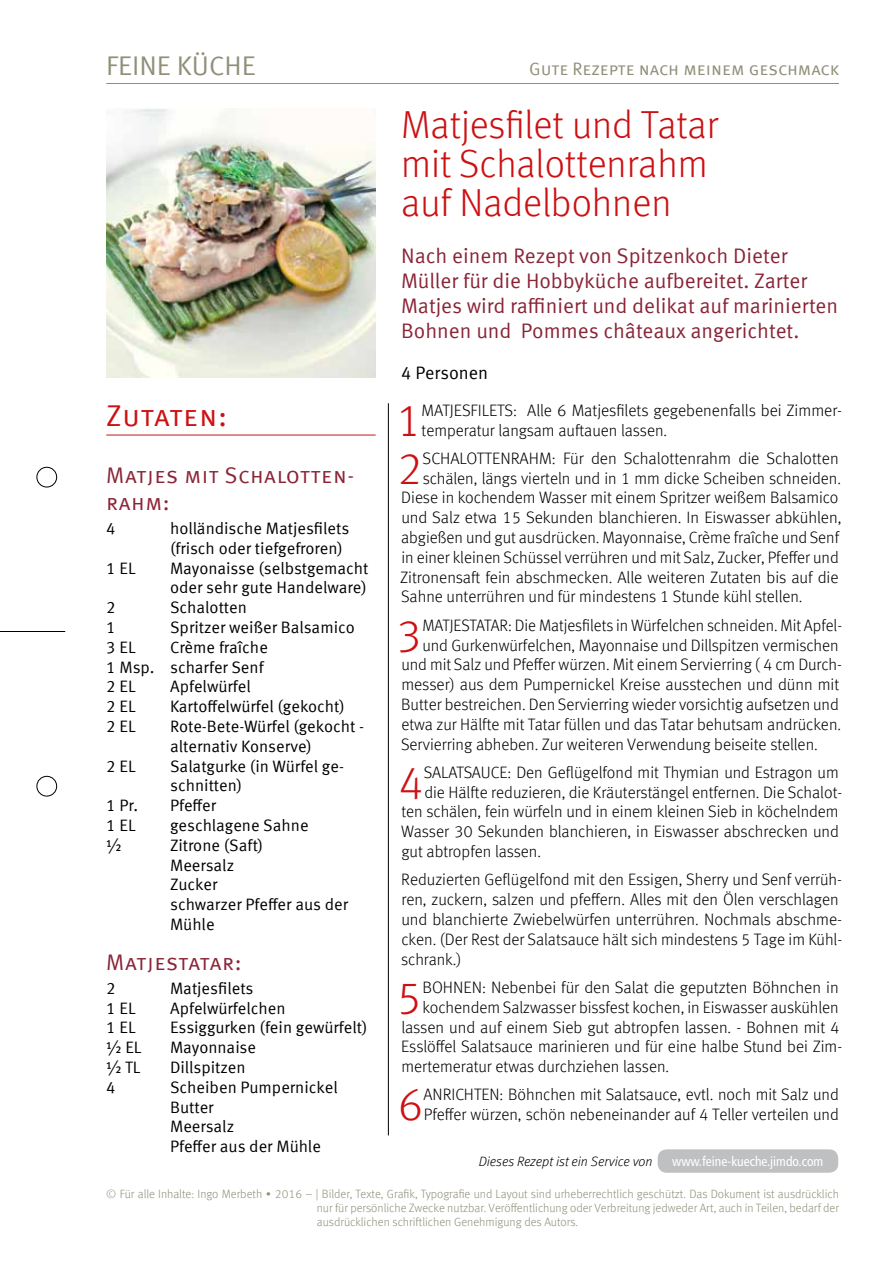
<style>
.page{position:relative;width:893px;height:1263px;background:#fff}
.page>*{position:absolute;margin:0;border:0;box-sizing:border-box;transform-origin:0 0}
.t1{font:300 45.3px "Meta Offc";color:#cd1013}
.t2{font:300 39px/39px "Meta Offc";color:#cd1013}
.t3{font:30px "Meta Sc Offc Norm";letter-spacing:.01em;color:#cd1013}
.t4{font:27px "Meta Sc Offc Norm";color:#918f79}
.t5{font:22.5px/27px "Meta Sc Offc Norm";letter-spacing:.025em;color:#8a2537}
.t6{font:21px/25.2px "Meta Offc Norm";color:#8a2537}
.t7{font:18px "Meta Sc Offc Norm";letter-spacing:-.005em;color:#918f79}
.t8{font:18px "Meta Offc Norm";color:#000}
.t9{font:300 16.5px/19.8px "Meta Offc";color:#000}
.t10{font:16.5px/19.8px "Meta Offc Norm";color:#000}
.t11{font:italic 300 13.5px "Meta Offc";color:#000}
.t12{font:condensed 13.5px "Frutiger LT Std";color:#fff}
.t13{font:300 12px/14.4px "Meta Offc";color:#918f79;text-align:justify}
</style>
<div class="page">
<hr style="left:106px;top:83px;width:733px;height:1px;background:#918f79">
<div style="left:37px;top:467px;width:20px;height:20px;border:1px solid #000;border-radius:50%"></div>
<div style="left:37px;top:776px;width:20px;height:20px;border:1px solid #000;border-radius:50%"></div>
<hr style="left:0;top:631px;width:65px;height:1px;background:#000">
<div style="left:658px;top:1149px;width:180px;height:24px;background:#bfc0c1;border-radius:9px"></div>
<hr style="left:388px;top:403px;width:1px;height:732px;background:#000">
<hr style="left:106px;top:435px;width:270px;height:1px;background:#cd1013">
<img style="left:106px;top:108px;width:270px;height:270px">
<h3 class="t4" style="left:106px;top:50px;width:151px">FEINE KÜCHE</h3>
<p class="t7" style="left:529px;top:58px;width:311px">Gute Rezepte nach meinem geschmack</p>
<h2 class="t2" style="left:401px;top:106px;width:319px">Matjesfilet und Tatar mit Schalottenrahm auf Nadelbohnen</h2>
<p class="t6" style="left:401px;top:243px;width:439px">Nach einem Rezept von Spitzenkoch Dieter Müller für die Hobbyküche aufbereitet. Zarter Matjes wird raffiniert und delikat auf marinierten Bohnen und Pommes châteaux angerichtet.</p>
<h3 class="t3" style="left:106px;top:398px;width:122px">Zutaten:</h3>
<h3 class="t5" style="left:106px;top:462px;width:249px">Matjes mit Schalotten&shy;rahm:</h3>
<p class="t10" style="left:106px;top:519px;width:11px">4</p>
<p class="t10" style="left:170px;top:519px;width:181px">holländische Matjesfilets (frisch oder tiefgefroren)</p>
<p class="t10" style="left:106px;top:558px;width:31px">1 EL</p>
<p class="t10" style="left:170px;top:558px;width:200px">Mayonaisse (selbstgemacht oder sehr gute Handelware)</p>
<p class="t10" style="left:106px;top:598px;width:11px">2</p>
<p class="t10" style="left:170px;top:598px;width:78px">Schalotten</p>
<p class="t10" style="left:106px;top:618px;width:11px">1</p>
<p class="t10" style="left:170px;top:618px;width:186px">Spritzer weißer Balsamico</p>
<p class="t10" style="left:106px;top:638px;width:31px">3 EL</p>
<p class="t10" style="left:106px;top:638px;width:163px;text-indent:64px">Crème fraîche<br>1 Msp. scharfer Senf<br>2 EL</p>
<p class="t10" style="left:170px;top:677px;width:82px">Apfelwürfel</p>
<p class="t10" style="left:106px;top:697px;width:31px">2 EL</p>
<p class="t10" style="left:170px;top:697px;width:176px">Kartoffelwürfel (gekocht)</p>
<p class="t10" style="left:106px;top:717px;width:31px">2 EL</p>
<p class="t10" style="left:170px;top:717px;width:195px">Rote-Bete-Würfel (gekocht - alternativ Konserve)</p>
<p class="t10" style="left:106px;top:756px;width:31px">2 EL</p>
<p class="t10" style="left:170px;top:756px;width:175px">Salatgurke (in Würfel ge&shy;schnitten)</p>
<p class="t10" style="left:106px;top:796px;width:33px">1 Pr.</p>
<p class="t10" style="left:170px;top:796px;width:48px">Pfeffer</p>
<p class="t10" style="left:106px;top:816px;width:31px">1 EL</p>
<p class="t10" style="left:170px;top:816px;width:140px">geschlagene Sahne</p>
<p class="t10" style="left:106px;top:836px;width:17px">½</p>
<p class="t10" style="left:170px;top:836px;width:180px">Zitrone (Saft)<br>Meersalz<br>Zucker<br>schwarzer Pfeffer aus der<br>Mühle</p>
<h3 class="t5" style="left:106px;top:949px;width:137px">Matjestatar:</h3>
<p class="t10" style="left:106px;top:979px;width:11px">2</p>
<p class="t10" style="left:170px;top:979px;width:85px">Matjesfilets</p>
<p class="t10" style="left:106px;top:998px;width:31px">1 EL</p>
<p class="t10" style="left:170px;top:998px;width:117px">Apfelwürfelchen</p>
<p class="t10" style="left:106px;top:1018px;width:31px">1 EL</p>
<p class="t10" style="left:170px;top:1018px;width:199px">Essiggurken (fein gewürfelt)</p>
<p class="t10" style="left:106px;top:1038px;width:37px">½ EL</p>
<p class="t10" style="left:170px;top:1038px;width:88px">Mayonnaise</p>
<p class="t10" style="left:106px;top:1058px;width:36px">½ TL</p>
<p class="t10" style="left:170px;top:1058px;width:77px">Dillspitzen</p>
<p class="t10" style="left:106px;top:1078px;width:11px">4</p>
<p class="t10" style="left:170px;top:1078px;width:169px">Scheiben Pumpernickel<br>Butter<br>Meersalz<br>Pfeffer aus der Mühle</p>
<p class="t8" style="left:401px;top:362px;width:89px">4 Personen</p>
<h1 class="t1" style="left:395px;top:394px;width:27px">1</h1>
<p class="t9" style="left:422px;top:400px;width:422px">MATJESFILETS: Alle 6 Matjesfilets gegebenenfalls bei Zimmer&shy;temperatur langsam auftauen lassen.</p>
<h1 class="t1" style="left:397px;top:442px;width:27px">2</h1>
<p class="t9" style="left:423px;top:449px;width:418px">SCHALOTTENRAHM: Für den Schalottenrahm die Schalotten</p>
<p class="t9" style="left:423px;top:468px;width:420px">schälen, längs vierteln und in 1 mm dicke Scheiben schneiden.</p>
<p class="t9" style="left:401px;top:488px;width:439px">Diese in kochendem Wasser mit einem Spritzer weißem Balsamico</p>
<p class="t9" style="left:401px;top:508px;width:441px">und Salz etwa 15 Sekunden blanchieren. In Eiswasser abkühlen,</p>
<p class="t9" style="left:401px;top:528px;width:439px">abgießen und gut ausdrücken. Mayonnaise, Crème fraîche und Senf</p>
<p class="t9" style="left:401px;top:548px;width:439px">in einer kleinen Schüssel verrühren und mit Salz, Zucker, Pfeffer und</p>
<p class="t9" style="left:400px;top:567px;width:440px">Zitronensaft fein abschmecken. Alle weiteren Zutaten bis auf die</p>
<p class="t9" style="left:401px;top:587px;width:403px">Sahne unterrühren und für mindestens 1 Stunde kühl stellen.</p>
<h1 class="t1" style="left:396px;top:609px;width:27px">3</h1>
<p class="t9" style="left:422px;top:616px;width:421px">MATJESTATAR: Die Matjesfilets in Würfelchen schneiden. Mit Apfel-</p>
<p class="t9" style="left:422px;top:635px;width:418px">und Gurkenwürfelchen, Mayonnaise und Dillspitzen vermischen</p>
<p class="t9" style="left:401px;top:655px;width:442px">und mit Salz und Pfeffer würzen. Mit einem Servierring ( 4 cm Durch-</p>
<p class="t9" style="left:401px;top:675px;width:439px">messer) aus dem Pumpernickel Kreise ausstechen und dünn mit</p>
<p class="t9" style="left:401px;top:695px;width:439px">Butter bestreichen. Den Servierring wieder vorsichtig aufsetzen und</p>
<p class="t9" style="left:401px;top:715px;width:441px">etwa zur Hälfte mit Tatar füllen und das Tatar behutsam andrücken.</p>
<p class="t9" style="left:401px;top:734px;width:418px">Servierring abheben. Zur weiteren Verwendung beiseite stellen.</p>
<h1 class="t1" style="left:398px;top:756px;width:27px">4</h1>
<p class="t9" style="left:424px;top:763px;width:416px">SALATSAUCE: Den Geflügelfond mit Thymian und Estragon um</p>
<p class="t9" style="left:424px;top:782px;width:419px">die Hälfte reduzieren, die Kräuterstängel entfernen. Die Schalot-</p>
<p class="t9" style="left:401px;top:802px;width:439px">ten schälen, fein würfeln und in einem kleinen Sieb in köchelndem</p>
<p class="t9" style="left:401px;top:822px;width:439px">Wasser 30 Sekunden blanchieren, in Eiswasser abschrecken und</p>
<p class="t9" style="left:401px;top:842px;width:141px">gut abtropfen lassen.</p>
<p class="t9" style="left:401px;top:870px;width:443px">Reduzierten Geflügelfond mit den Essigen, Sherry und Senf verrüh&shy;ren, zuckern, salzen und pfeffern. Alles mit den Ölen verschlagen und blanchierte Zwiebelwürfen unterrühren. Nochmals abschme&shy;cken. (Der Rest der Salatsauce hält sich mindestens 5 Tage im Kühl&shy;schrank.)</p>
<h1 class="t1" style="left:396px;top:971px;width:27px">5</h1>
<p class="t9" style="left:422px;top:978px;width:418px">BOHNEN: Nebenbei für den Salat die geputzten Böhnchen in</p>
<p class="t9" style="left:422px;top:997px;width:418px">kochendem Salzwasser bissfest kochen, in Eiswasser auskühlen</p>
<p class="t9" style="left:401px;top:1017px;width:440px">lassen und auf einem Sieb gut abtropfen lassen. - Bohnen mit 4</p>
<p class="t9" style="left:401px;top:1037px;width:442px">Esslöffel Salatsauce marinieren und für eine halbe Stund bei Zim-</p>
<p class="t9" style="left:401px;top:1057px;width:269px">mertemeratur etwas durchziehen lassen.</p>
<h1 class="t1" style="left:398px;top:1079px;width:27px">6</h1>
<p class="t9" style="left:423px;top:1085px;width:417px">ANRICHTEN: Böhnchen mit Salatsauce, evtl. noch mit Salz und<br>Pfeffer würzen, schön nebeneinander auf 4 Teller verteilen und</p>
<p class="t11" style="left:479px;top:1154px;width:175px">Dieses Rezept ist ein Service von</p>
<p class="t12" style="left:672px;top:1153px;width:153px">www.feine-kueche.jimdo.com</p>
<p class="t13" style="left:317px;top:1186px;width:524px;text-indent:-210px">© Für alle Inhalte: Ingo Merbeth ∙ 2016 – | Bilder, Texte, Grafik, Typografie und Layout sind urheberrechtlich geschützt. Das Dokument ist ausdrücklich nur für persönliche Zwecke nutzbar. Veröffentlichung oder Verbreitung jedweder Art, auch in Teilen, bedarf der ausdrücklichen schriftlichen Genehmigung des Autors.</p>
</div>
